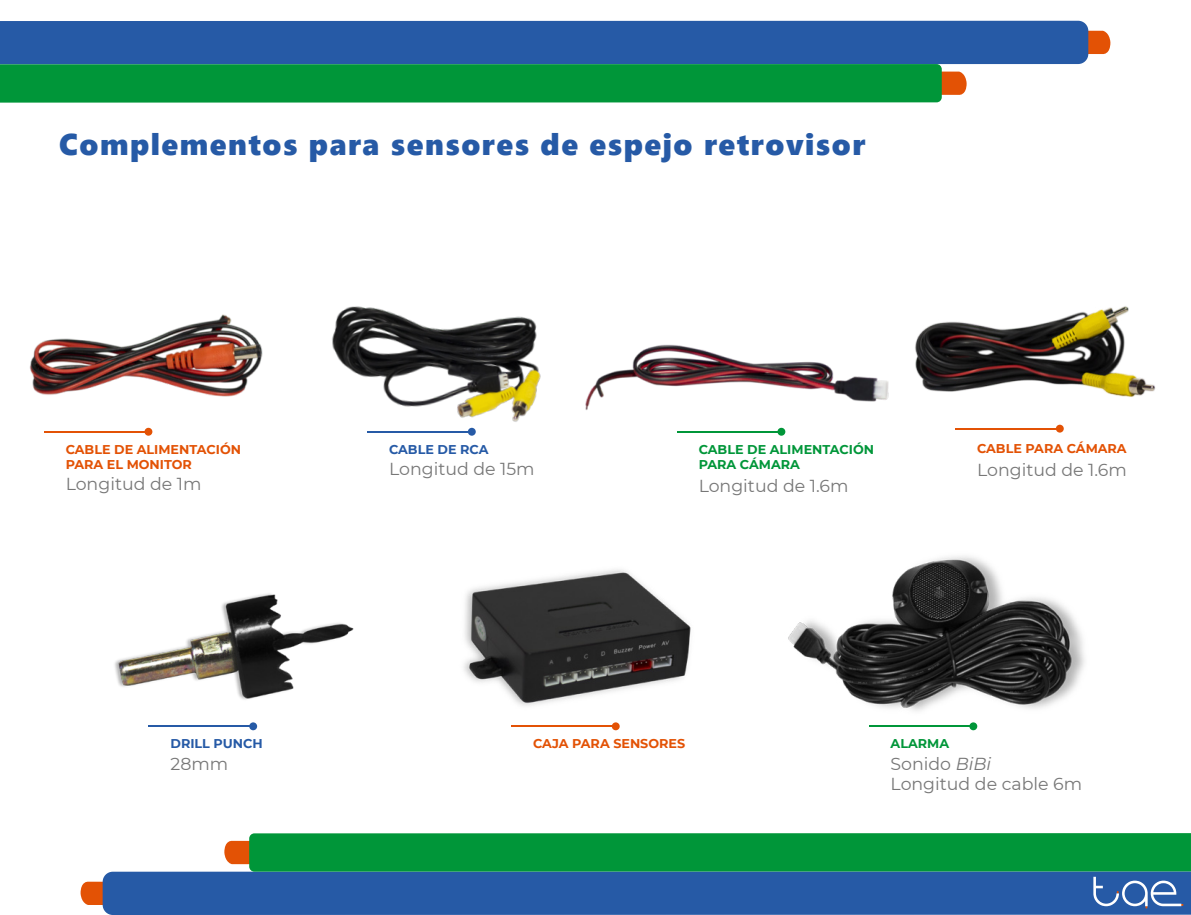
<style>
.page{position:relative;width:1191px;height:915px;background:#fff}
.page>*{position:absolute;margin:0;border:0;box-sizing:border-box;transform-origin:0 0}
.t1{font:30px "Segoe UI Black";letter-spacing:.05em;color:#265aa6}
.t2{font:17.4px/20.9px "Montserrat";color:#777}
.t3{font:700 12.75px/15.3px "Montserrat";color:#e35205}
.t4{font:700 12.75px/15.3px "Montserrat";color:#009639}
.t5{font:700 12.75px "Montserrat";color:#265aa6}
.s1{font-style:italic}
</style>
<div class="page">
<img style="left:464px;top:569px;width:227px;height:137px">
<img style="left:114px;top:593px;width:240px;height:107px">
<img style="left:788px;top:556px;width:297px;height:175px">
<img style="left:915px;top:306px;width:241px;height:91px">
<img style="left:332px;top:306px;width:209px;height:130px">
<img style="left:29px;top:314px;width:234px;height:83px">
<img style="left:585px;top:344px;width:304px;height:66px">
<svg style="left:1088px;top:31px;width:22px;height:23px"></svg>
<div style="left:0;top:21px;width:1088px;height:43px;background:#265aa6"></div>
<svg style="left:0;top:64px;width:966px;height:39px;background:#0a973d"></svg>
<svg style="left:81px;top:881px;width:22px;height:23px"></svg>
<div style="left:103px;top:871px;width:1088px;height:43px;background:#265aa6"></div>
<svg style="left:224px;top:833px;width:967px;height:75px;background:#197b70"></svg>
<div style="left:612px;top:722px;width:7px;height:8px;background:#e35205;border-radius:50%"></div>
<hr style="left:511px;top:725px;width:105px;height:1px;background:#e35205">
<div style="left:249px;top:722px;width:8px;height:8px;background:#265aa6;border-radius:50%"></div>
<hr style="left:148px;top:725px;width:105px;height:1px;background:#265aa6">
<div style="left:969px;top:722px;width:8px;height:8px;background:#009639;border-radius:50%"></div>
<hr style="left:868px;top:725px;width:105px;height:1px;background:#009639">
<svg style="left:468px;top:427px;width:8px;height:8px"></svg>
<hr style="left:367px;top:431px;width:105px;height:1px;background:#265aa6">
<div style="left:144px;top:427px;width:8px;height:8px;background:#e35205;border-radius:50%"></div>
<hr style="left:44px;top:431px;width:104px;height:1px;background:#e35205">
<div style="left:777px;top:427px;width:8px;height:8px;background:#009639;border-radius:50%"></div>
<hr style="left:677px;top:431px;width:104px;height:1px;background:#009639">
<svg style="left:1055px;top:424px;width:8px;height:8px"></svg>
<hr style="left:955px;top:428px;width:104px;height:1px;background:#e35205">
<h1 class="t1" style="left:59px;top:123px;width:808px">Complementos para sensores de espejo retrovisor</h1>
<p class="t3" style="left:66px;top:440px;width:177px">CABLE DE ALIMENTACIÓN<br>PARA EL MONITOR</p>
<p class="t4" style="left:698px;top:440px;width:177px">CABLE DE ALIMENTACIÓN<br>PARA CÁMARA</p>
<p class="t2" style="left:698px;top:474px;width:151px">Longitud de 1.6m</p>
<p class="t5" style="left:389px;top:440px;width:101px">CABLE DE RCA</p>
<p class="t2" style="left:389px;top:457px;width:147px">Longitud de 15m</p>
<p class="t2" style="left:66px;top:472px;width:137px">Longitud de 1m</p>
<p class="t3" style="left:977px;top:440px;width:151px">CABLE PARA CÁMARA</p>
<p class="t2" style="left:977px;top:458px;width:151px">Longitud de 1.6m</p>
<p class="t5" style="left:170px;top:734px;width:94px">DRILL PUNCH</p>
<p class="t3" style="left:533px;top:735px;width:154px">CAJA PARA SENSORES</p>
<p class="t2" style="left:170px;top:752px;width:59px">28mm</p>
<p class="t2" style="left:890px;top:752px;width:193px">Sonido <span class="s1">BiBi<br></span>Longitud de cable 6m</p>
<p class="t4" style="left:890px;top:735px;width:60px">ALARMA</p>
</div>
